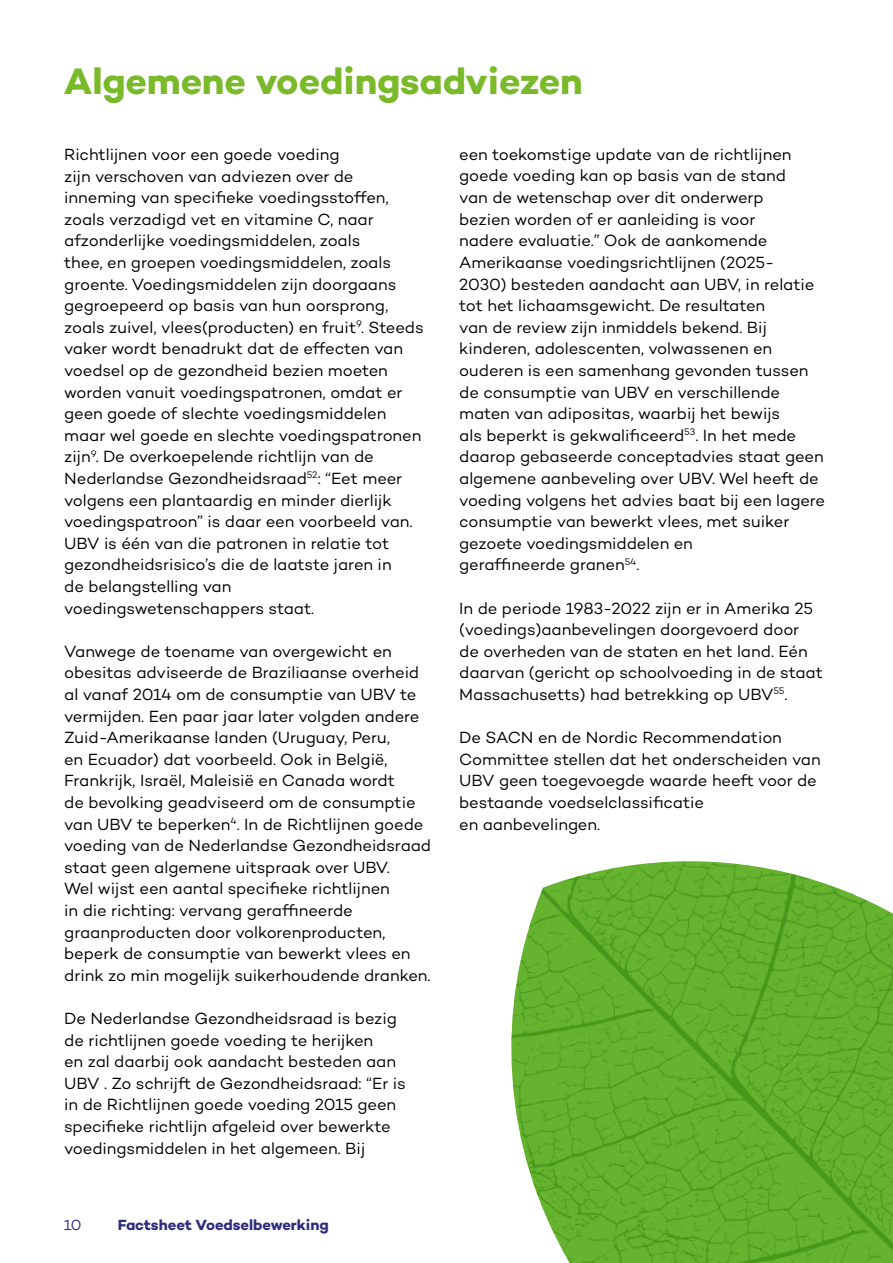
<style>
.page{position:relative;width:893px;height:1263px;background:#fff}
.page>*{position:absolute;margin:0;border:0;box-sizing:border-box;transform-origin:0 0}
.t1{font:700 37.5px "Campton";letter-spacing:-.005em;color:#7ab929}
.t2{font:16.5px/21.6px "Campton";letter-spacing:-.005em;color:#000}
.t3{font:700 15px "Campton";color:#2e2c7d}
.t4{font:15px "Campton";color:#2e2c7d}
</style>
<div class="page">
<img style="left:511px;top:861px;width:382px;height:402px">
<h1 class="t1" style="left:64px;top:57px;width:520px">Algemene voedingsadviezen</h1>
<p class="t2" style="left:64px;top:143px;width:361px">Richtlijnen voor een goede voeding<br>zijn verschoven van adviezen over de inneming van specifieke voedingsstoffen, zoals verzadigd vet en vitamine C, naar afzonderlijke voedingsmiddelen, zoals<br>thee, en groepen voedingsmiddelen, zoals groente. Voedingsmiddelen zijn doorgaans gegroepeerd op basis van hun oorsprong, zoals zuivel, vlees(producten) en fruit<sup>9</sup>. Steeds vaker wordt benadrukt dat de effecten van voedsel op de gezondheid bezien moeten worden vanuit voedingspatronen, omdat er geen goede of slechte voedingsmiddelen maar wel goede en slechte voedingspatronen zijn<sup>9</sup>. De overkoepelende richtlijn van de Nederlandse Gezondheidsraad<sup>52</sup>: “Eet meer volgens een plantaardig en minder dierlijk voedingspatroon” is daar een voorbeeld van.<br>UBV is één van die patronen in relatie tot gezondheidsrisico’s die de laatste jaren in<br>de belangstelling van voedingswetenschappers staat.</p>
<p class="t2" style="left:64px;top:640px;width:368px">Vanwege de toename van overgewicht en obesitas adviseerde de Braziliaanse overheid al vanaf 2014 om de consumptie van UBV te vermijden. Een paar jaar later volgden andere Zuid-Amerikaanse landen (Uruguay, Peru,<br>en Ecuador) dat voorbeeld. Ook in België, Frankrijk, Israël, Maleisië en Canada wordt<br>de bevolking geadviseerd om de consumptie van UBV te beperken<sup>4</sup>. In de Richtlijnen goede voeding van de Nederlandse Gezondheidsraad staat geen algemene uitspraak over UBV.<br>Wel wijst een aantal specifieke richtlijnen<br>in die richting: vervang geraffineerde graanproducten door volkorenproducten, beperk de consumptie van bewerkt vlees en drink zo min mogelijk suikerhoudende dranken.</p>
<p class="t2" style="left:64px;top:1007px;width:343px">De Nederlandse Gezondheidsraad is bezig de richtlijnen goede voeding te herijken<br>en zal daarbij ook aandacht besteden aan UBV . Zo schrijft de Gezondheidsraad: “Er is in de Richtlijnen goede voeding 2015 geen specifieke richtlijn afgeleid over bewerkte voedingsmiddelen in het algemeen. Bij</p>
<p class="t4" style="left:64px;top:1216px;width:19px">10</p>
<p class="t3" style="left:118px;top:1216px;width:212px">Factsheet Voedselbewerking</p>
<p class="t2" style="left:459px;top:143px;width:367px">een toekomstige update van de richtlijnen goede voeding kan op basis van de stand<br>van de wetenschap over dit onderwerp<br>bezien worden of er aanleiding is voor<br>nadere evaluatie.” Ook de aankomende Amerikaanse voedingsrichtlijnen (2025- 2030) besteden aandacht aan UBV, in relatie tot het lichaamsgewicht. De resultaten<br>van de review zijn inmiddels bekend. Bij kinderen, adolescenten, volwassenen en ouderen is een samenhang gevonden tussen de consumptie van UBV en verschillende maten van adipositas, waarbij het bewijs<br>als beperkt is gekwalificeerd<sup>53</sup>. In het mede daarop gebaseerde conceptadvies staat geen algemene aanbeveling over UBV. Wel heeft de voeding volgens het advies baat bij een lagere consumptie van bewerkt vlees, met suiker gezoete voedingsmiddelen en<br>geraffineerde granen<sup>54</sup>.</p>
<p class="t2" style="left:459px;top:597px;width:365px">In de periode 1983-2022 zijn er in Amerika 25 (voedings)aanbevelingen doorgevoerd door de overheden van de staten en het land. Eén daarvan (gericht op schoolvoeding in de staat Massachusetts) had betrekking op UBV<sup>55</sup>.</p>
<p class="t2" style="left:459px;top:726px;width:363px">De SACN en de Nordic Recommendation Committee stellen dat het onderscheiden van UBV geen toegevoegde waarde heeft voor de bestaande voedselclassificatie<br>en aanbevelingen.</p>
</div>
